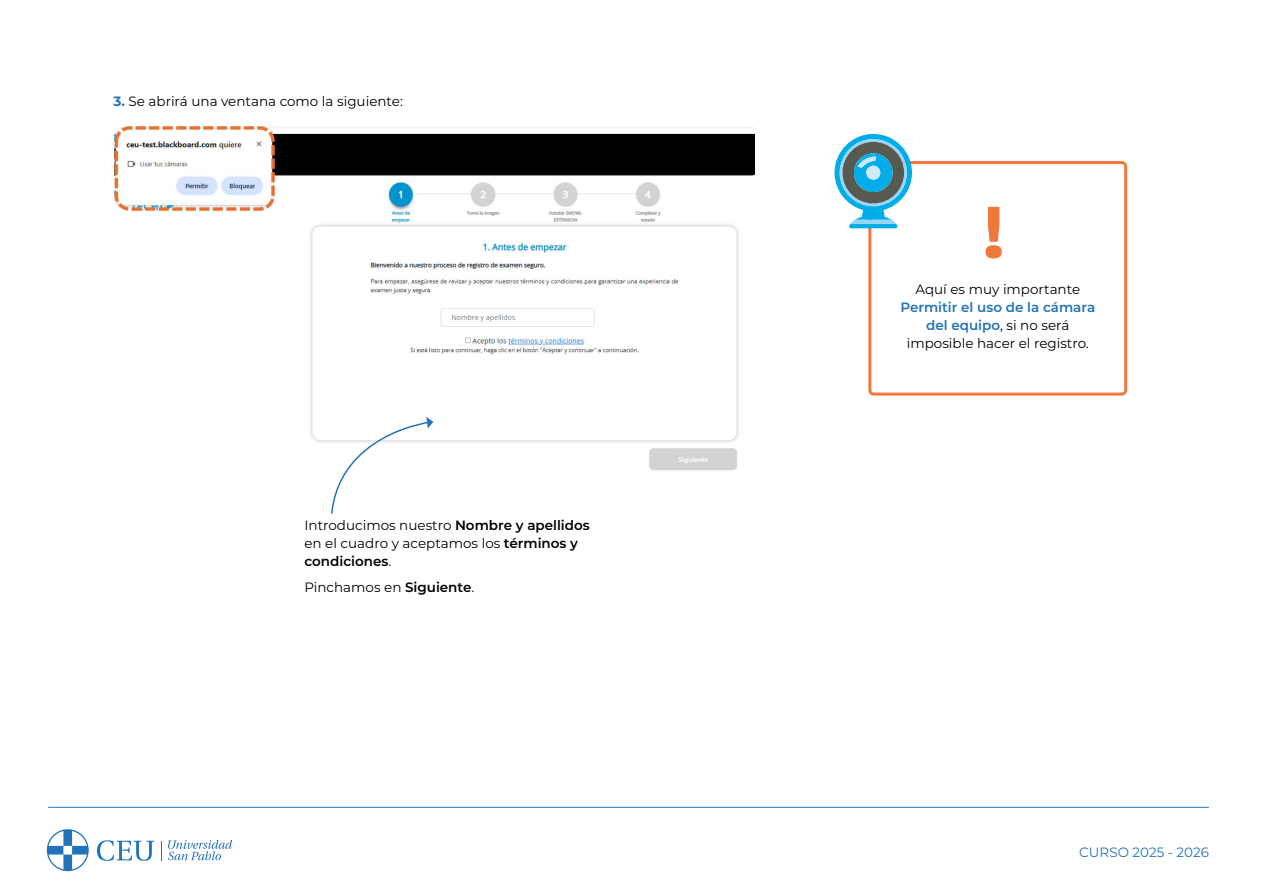
<style>
.page{position:relative;width:1263px;height:893px;background:#fff}
.page>*{position:absolute;margin:0;border:0;box-sizing:border-box;transform-origin:0 0}
.t1{font:700 79.5px "Paralucent";color:#ef783d}
.t2{font:13.5px/18px "Montserrat";color:#000;text-align:center}
.t3{font:13.5px "Montserrat";color:#2273b9}
.s1{font-weight:700;color:#2273b9}
.s2{font-weight:600}
.s3{font-weight:600;color:#2273b9}
</style>
<div class="page">
<img style="left:115px;top:126px;width:640px;height:345px">
<div style="left:868px;top:161px;width:259px;height:235px;border:3px solid #ef783d;border-radius:4px"></div>
<svg style="left:834px;top:134px;width:78px;height:94px"></svg>
<div style="left:866px;top:166px;width:14px;height:14px;background:#cdeafb;border-radius:50%"></div>
<svg style="left:330px;top:417px;width:103px;height:97px"></svg>
<svg style="left:161px;top:841px;width:1px;height:19px"></svg>
<svg style="left:168px;top:840px;width:64px;height:20px"></svg>
<svg style="left:97px;top:840px;width:57px;height:21px"></svg>
<svg style="left:47px;top:829px;width:42px;height:42px"></svg>
<hr style="left:48px;top:807px;width:1161px;height:1px;background:#2273b9">
<p class="t2" style="left:114px;top:91px;width:291px"><span class="s1">3.</span> Se abrirá una ventana como la siguiente:</p>
<p class="t2" style="left:304px;top:515px;width:287px;text-align:left">Introducimos nuestro <span class="s2">Nombre y apellidos </span>en el cuadro y aceptamos los <span class="s2">términos y condiciones</span>.</p>
<p class="t2" style="left:304px;top:578px;width:171px">Pinchamos en <span class="s2">Siguiente</span>.</p>
<h1 class="t1" style="left:984px;top:184px;width:20px">!</h1>
<p class="t2" style="left:915px;top:279px;width:166px">Aquí es muy importante</p>
<p class="t2" style="left:900px;top:297px;width:196px"><span class="s3">Permitir el uso de la cámara del equipo</span>, si no será imposible hacer el registro.</p>
<p class="t3" style="left:1079px;top:843px;width:131px">CURSO 2025 - 2026</p>
</div>
